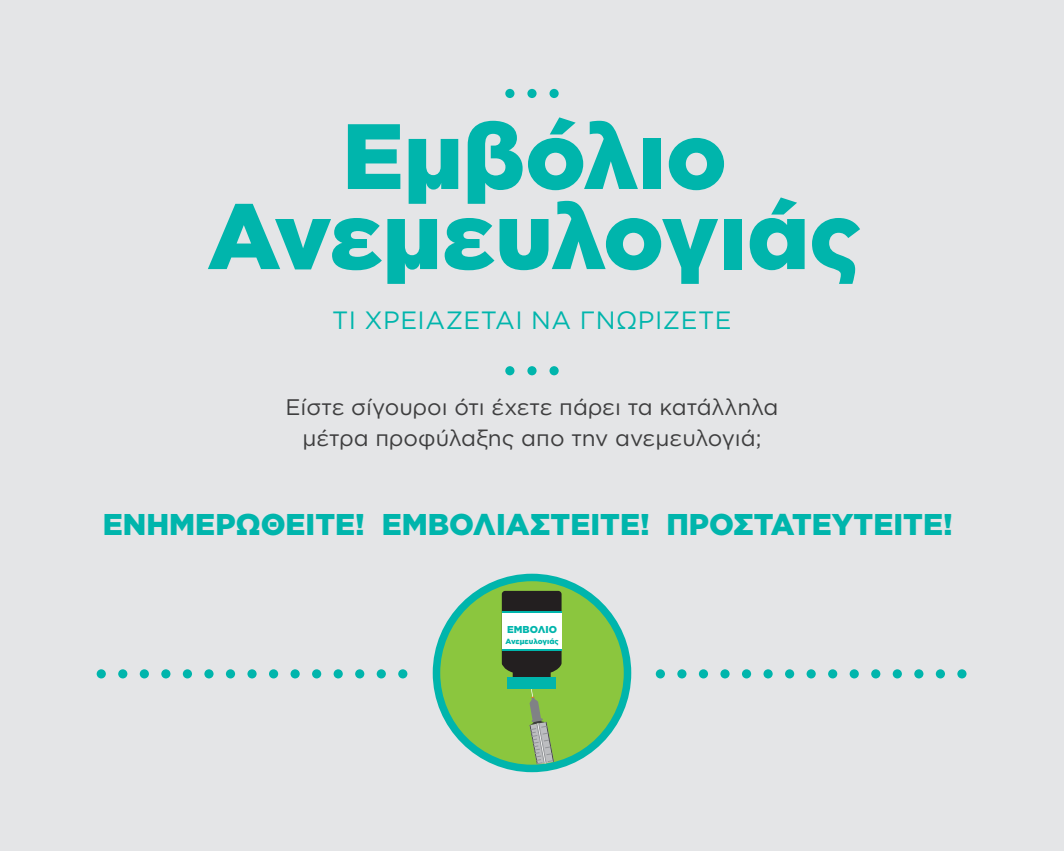
<style>
.page{position:relative;width:1064px;height:851px;background:#fff}
.page>*{position:absolute;margin:0;border:0;box-sizing:border-box;transform-origin:0 0}
.t1{font:900 92.5px/80px "Gotham Greek";color:#00b5ac;text-align:center}
.t2{font:900 30px "Gotham Greek";color:#00b5ac}
.t3{font:25px "Gotham Greek";letter-spacing:.02em;color:#00b5ac}
.t4{font:22.5px/30.8px "Gotham Greek";color:#3e3e3f;text-align:center}
.t5{font:900 10px "Gotham Greek";color:#00b5ac}
.t6{font:900 7.5px "Gotham Greek";color:#00b5ac}
</style>
<div class="page">
<div style="left:0;top:0;width:1063px;height:850px;background:#e4e5e7"></div>
<div style="left:655px;top:669px;width:9px;height:9px;background:#00b5ac;border-radius:50%"></div>
<div style="left:677px;top:669px;width:9px;height:9px;background:#00b5ac;border-radius:50%"></div>
<div style="left:698px;top:669px;width:9px;height:9px;background:#00b5ac;border-radius:50%"></div>
<div style="left:720px;top:669px;width:9px;height:9px;background:#00b5ac;border-radius:50%"></div>
<div style="left:741px;top:669px;width:9px;height:9px;background:#00b5ac;border-radius:50%"></div>
<div style="left:763px;top:669px;width:9px;height:9px;background:#00b5ac;border-radius:50%"></div>
<svg style="left:784px;top:669px;width:9px;height:9px"></svg>
<div style="left:806px;top:669px;width:9px;height:9px;background:#00b5ac;border-radius:50%"></div>
<svg style="left:827px;top:669px;width:10px;height:9px"></svg>
<div style="left:849px;top:669px;width:9px;height:9px;background:#00b5ac;border-radius:50%"></div>
<svg style="left:870px;top:669px;width:10px;height:9px"></svg>
<div style="left:892px;top:669px;width:9px;height:9px;background:#00b5ac;border-radius:50%"></div>
<svg style="left:913px;top:669px;width:10px;height:9px"></svg>
<div style="left:935px;top:669px;width:9px;height:9px;background:#00b5ac;border-radius:50%"></div>
<svg style="left:956px;top:669px;width:10px;height:9px"></svg>
<div style="left:97px;top:669px;width:9px;height:9px;background:#00b5ac;border-radius:50%"></div>
<div style="left:118px;top:669px;width:9px;height:9px;background:#00b5ac;border-radius:50%"></div>
<div style="left:140px;top:669px;width:9px;height:9px;background:#00b5ac;border-radius:50%"></div>
<div style="left:161px;top:669px;width:9px;height:9px;background:#00b5ac;border-radius:50%"></div>
<div style="left:183px;top:669px;width:9px;height:9px;background:#00b5ac;border-radius:50%"></div>
<div style="left:204px;top:669px;width:9px;height:9px;background:#00b5ac;border-radius:50%"></div>
<div style="left:226px;top:669px;width:9px;height:9px;background:#00b5ac;border-radius:50%"></div>
<div style="left:247px;top:669px;width:9px;height:9px;background:#00b5ac;border-radius:50%"></div>
<div style="left:269px;top:669px;width:9px;height:9px;background:#00b5ac;border-radius:50%"></div>
<div style="left:290px;top:669px;width:9px;height:9px;background:#00b5ac;border-radius:50%"></div>
<div style="left:312px;top:669px;width:9px;height:9px;background:#00b5ac;border-radius:50%"></div>
<div style="left:333px;top:669px;width:9px;height:9px;background:#00b5ac;border-radius:50%"></div>
<div style="left:355px;top:669px;width:9px;height:9px;background:#00b5ac;border-radius:50%"></div>
<div style="left:376px;top:669px;width:10px;height:9px;background:#00b5ac;border-radius:50%"></div>
<div style="left:398px;top:669px;width:9px;height:9px;background:#00b5ac;border-radius:50%"></div>
<div style="left:505px;top:89px;width:9px;height:9px;background:#00b5ac;border-radius:50%"></div>
<div style="left:527px;top:89px;width:9px;height:9px;background:#00b5ac;border-radius:50%"></div>
<div style="left:549px;top:89px;width:9px;height:9px;background:#00b5ac;border-radius:50%"></div>
<div style="left:505px;top:366px;width:9px;height:9px;background:#00b5ac;border-radius:50%"></div>
<div style="left:527px;top:366px;width:9px;height:9px;background:#00b5ac;border-radius:50%"></div>
<div style="left:549px;top:366px;width:9px;height:9px;background:#00b5ac;border-radius:50%"></div>
<svg style="left:432px;top:573px;width:199px;height:199px;fill:#8bc63e"></svg>
<svg style="left:501px;top:590px;width:60px;height:174px"></svg>
<div style="left:507px;top:676px;width:48px;height:12px;background:#00b5ac"></div>
<div style="left:501px;top:612px;width:60px;height:38px;background:#fff"></div>
<hr style="left:501px;top:649px;width:60px;height:1px;background:#00b5ac">
<hr style="left:501px;top:611px;width:60px;height:2px;background:#00b5ac">
<h1 class="t1" style="left:207px;top:114px;width:655px">Εμβόλιο<br>Ανεμευλογιάς</h1>
<p class="t3" style="left:332px;top:306px;width:401px">ΤΙ ΧΡΕΙΑΖΕΤΑΙ ΝΑ ΓΝΩΡΙΖΕΤΕ</p>
<p class="t4" style="left:285px;top:391px;width:494px">Είστε σίγουροι ότι έχετε πάρει τα κατάλληλα μέτρα προφύλαξης απο την ανεμευλογιά;</p>
<h2 class="t2" style="left:103px;top:507px;width:851px">ΕΝΗΜΕΡΩΘΕΙΤΕ! ΕΜΒΟΛΙΑΣΤΕΙΤΕ! ΠΡΟΣΤΑΤΕΥΤΕΙΤΕ!</h2>
<p class="t5" style="left:507px;top:623px;width:51px">ΕΜΒΟΛΙΟ</p>
<p class="t6" style="left:505px;top:636px;width:55px">Ανεμευλογιάς</p>
</div>
